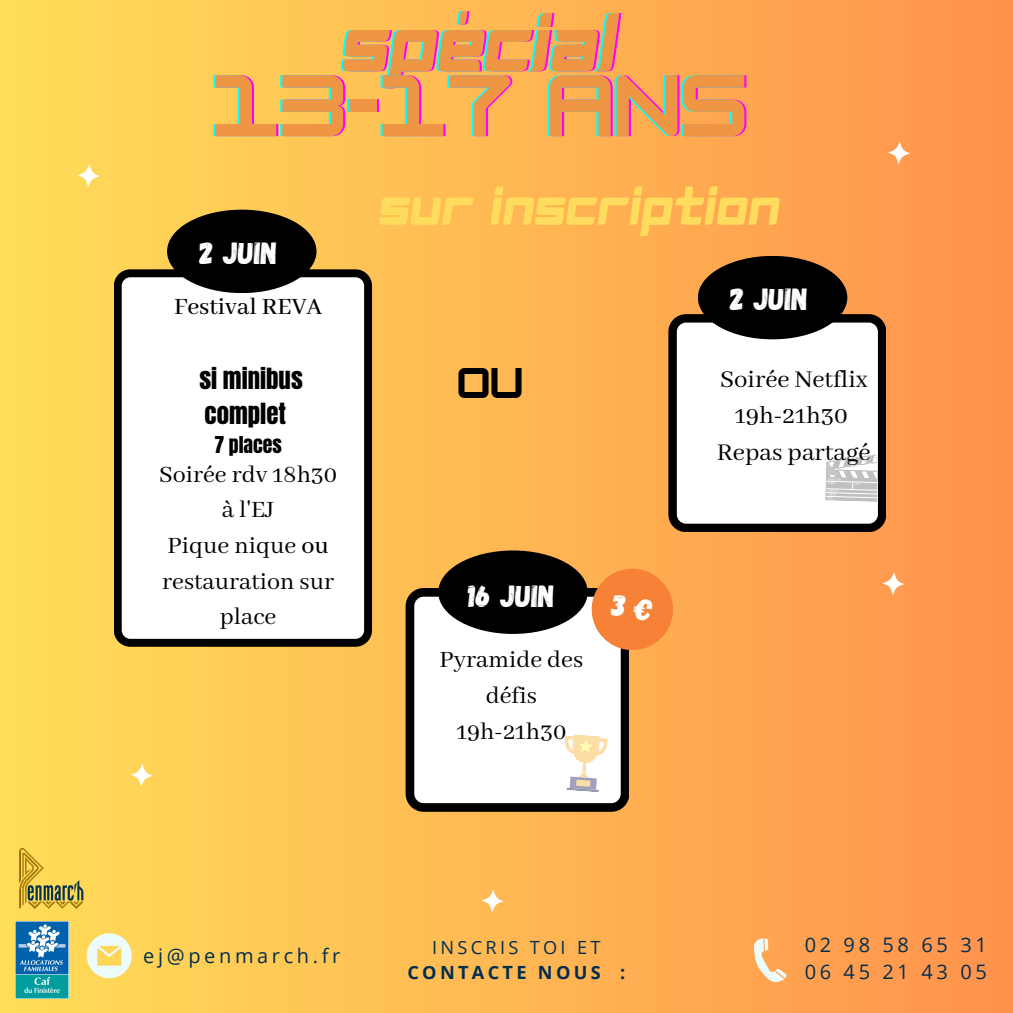
<style>
.page{position:relative;width:1013px;height:1013px;background:#fff}
.page>*{position:absolute;margin:0;border:0;box-sizing:border-box;transform-origin:0 0}
.t1{font:83.5px "Magz";color:#0ff}
.t2{font:700 76px "HK Modular";color:#0ff}
.t3{font:55px "Magz";color:#ffdc5d}
.t4{font:700 37.5px "HK Modular";color:#000}
.t5{font:30.5px "Gagalin";color:#fff}
.t6{font:26.75px "Abhaya Libre";color:#000}
.t7{font:26px/35.6px "Abhaya Libre";color:#000;text-align:center}
.t8{font:500 26px "Abhaya Libre";color:#000}
.t9{font:24.75px/34.8px "Anton";color:#000}
.t10{font:20px "Open Sans";letter-spacing:.18em;color:#002e4f}
.t11{font:19.75px "Anton";color:#000}
.t12{font:700 18.12px "Open Sans";letter-spacing:.18em;color:#002e4f}
.t13{font:18.12px "Open Sans";letter-spacing:.18em;color:#002e4f}
.s1{font-weight:500}
</style>
<div class="page">
<div style="left:0;top:0;width:1012px;height:1012px;background:linear-gradient(to right,#fede59,#ff924d)"></div>
<svg style="left:114px;top:269px;width:258px;height:377px"></svg>
<svg style="left:668px;top:314px;width:218px;height:218px"></svg>
<div style="left:167px;top:210px;width:149px;height:83px;background:#000;border-radius:50%"></div>
<div style="left:698px;top:256px;width:149px;height:83px;background:#000;border-radius:50%"></div>
<svg style="left:405px;top:588px;width:224px;height:223px"></svg>
<div style="left:438px;top:550px;width:149px;height:84px;background:#000;border-radius:50%"></div>
<svg style="left:886px;top:141px;width:25px;height:22px"></svg>
<svg style="left:76px;top:164px;width:25px;height:22px"></svg>
<svg style="left:880px;top:571px;width:26px;height:23px"></svg>
<svg style="left:480px;top:888px;width:25px;height:23px"></svg>
<svg style="left:129px;top:763px;width:25px;height:22px"></svg>
<svg style="left:754px;top:938px;width:32px;height:45px"></svg>
<svg style="left:87px;top:933px;width:45px;height:45px;background:#f3ebb6"></svg>
<img style="left:16px;top:922px;width:52px;height:76px">
<img style="left:0;top:838px;width:118px;height:80px">
<svg style="left:562px;top:733px;width:46px;height:59px"></svg>
<svg style="left:825px;top:454px;width:52px;height:48px"></svg>
<div style="left:591px;top:568px;width:82px;height:82px;background:#f68137;border-radius:50%"></div>
<p class="t1" style="left:340px;top:6px;width:277px">SPÉCIAL</p>
<p class="t2" style="left:210px;top:60px;width:536px">13-17 ANS</p>
<p class="t5" style="left:199px;top:233px;width:80px">2 JUIN</p>
<p class="t8" style="left:174px;top:292px;width:149px">Festival REVA</p>
<p class="t9" style="left:199px;top:361px;width:105px">si minibus complet</p>
<p class="t11" style="left:214px;top:430px;width:69px">7 places</p>
<p class="t7" style="left:159px;top:457px;width:180px">Soirée rdv 18h30 à l'EJ</p>
<p class="t7" style="left:162px;top:529px;width:173px">Pique nique <span class="s1">ou </span>restauration sur place</p>
<p class="t3" style="left:379px;top:182px;width:403px">Sur inscription</p>
<p class="t4" style="left:457px;top:360px;width:67px">OU</p>
<p class="t5" style="left:468px;top:576px;width:88px">16 JUIN</p>
<p class="t7" style="left:439px;top:643px;width:145px;line-height:36px">Pyramide des défis</p>
<p class="t7" style="left:456px;top:715px;width:111px">19h-21h30</p>
<p class="t5" style="left:730px;top:279px;width:80px">2 JUIN</p>
<p class="t6" style="left:720px;top:364px;width:149px">Soirée Netflix</p>
<p class="t6" style="left:734px;top:401px;width:114px">19h-21h30</p>
<p class="t6" style="left:717px;top:437px;width:155px">Repas partagé</p>
<p class="t10" style="left:143px;top:941px;width:198px">ej@penmarch.fr</p>
<p class="t13" style="left:432px;top:934px;width:170px">INSCRIS TOI ET</p>
<p class="t12" style="left:407px;top:959px;width:219px">CONTACTE NOUS :</p>
<p class="t10" style="left:804px;top:930px;width:184px">02 98 58 65 31</p>
<p class="t10" style="left:804px;top:957px;width:184px">06 45 21 43 05</p>
</div>
